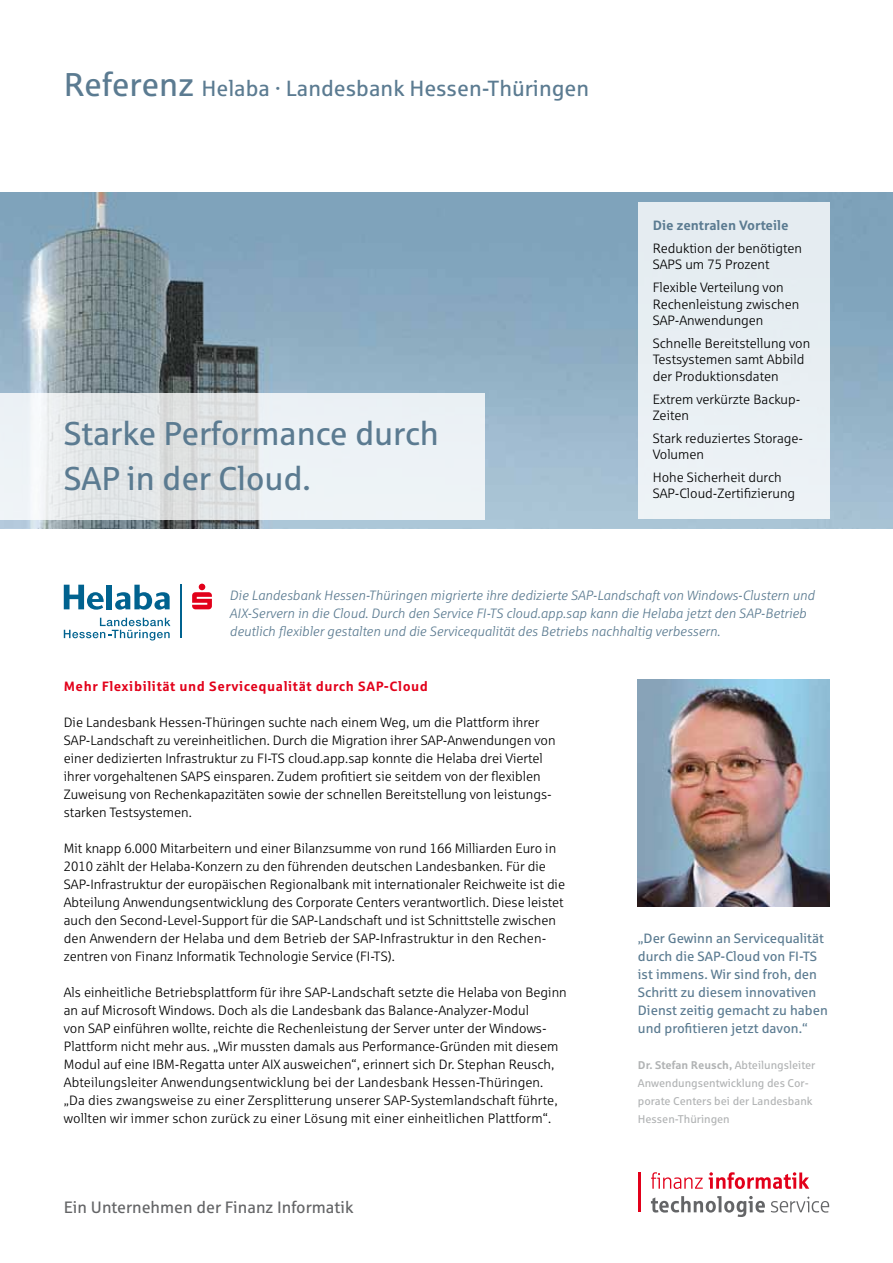
<style>
.page{position:relative;width:893px;height:1263px;background:#fff}
.page>*{position:absolute;margin:0;border:0;box-sizing:border-box;transform-origin:0 0}
.t1{font:33px/45px "Sparkasse Rg";letter-spacing:-.005em;color:#5b7b91}
.t2{font:22.05px "Sparkasse Rg";color:#5b7b91}
.t3{font:16.5px "Sparkasse Rg";color:#646567}
.t4{font:13.5px/18px "Sparkasse Lt";color:#000}
.t5{font:italic 13.5px/18px "Sparkasse Lt";color:#5b7b91}
.t6{font:13.5px/18px "Sparkasse Rg";color:#5b7b91}
.t7{font:700 13.5px "Sparkasse Rg";letter-spacing:.04em;color:#e2001a}
.t8{font:700 13.5px "Sparkasse Rg";color:#5b7b91}
.t9{font:11.25px/18px "Sparkasse Rg";color:#b1b3b4}
.s1{font-size:33px}
.s2{font-weight:700}
</style>
<div class="page">
<svg style="left:651px;top:1196px;width:178px;height:21px"></svg>
<svg style="left:651px;top:1172px;width:158px;height:17px"></svg>
<hr style="left:638px;top:1172px;width:3px;height:40px;background:#e2001a">
<img style="left:0;top:193px;width:893px;height:336px">
<svg style="left:0;top:393px;width:485px;height:126px;background:#e7ebee"></svg>
<img style="left:638px;top:679px;width:191px;height:228px">
<svg style="left:64px;top:618px;width:106px;height:22px"></svg>
<hr style="left:180px;top:585px;width:2px;height:53px;background:#00628f">
<svg style="left:115px;top:585px;width:55px;height:25px"></svg>
<svg style="left:64px;top:585px;width:40px;height:25px"></svg>
<div style="left:107px;top:585px;width:5px;height:24px;background:#00628f"></div>
<svg style="left:192px;top:584px;width:20px;height:25px"></svg>
<div style="left:638px;top:202px;width:191px;height:317px;background:#e8eef2"></div>
<h2 class="t2" style="left:64px;top:75px;width:527px"><span class="s1">Referenz</span> Helaba · Landesbank Hessen-Thüringen</h2>
<h1 class="t1" style="left:64px;top:410px;width:377px">Starke Performance durch<br>SAP in der Cloud.</h1>
<p class="t8" style="left:653px;top:217px;width:138px">Die zentralen Vorteile</p>
<p class="t4" style="left:653px;top:240px;width:151px;line-height:16.5px">Reduktion der benötigten<br>SAPS um 75 Prozent</p>
<p class="t4" style="left:653px;top:279px;width:148px;line-height:16.5px">Flexible Verteilung von<br>Rechenleistung zwischen<br>SAP-Anwendungen</p>
<p class="t4" style="left:653px;top:335px;width:159px;line-height:16.5px">Schnelle Bereitstellung von<br>Testsystemen samt Abbild der Produktionsdaten</p>
<p class="t4" style="left:653px;top:390px;width:149px;line-height:16.5px">Extrem verkürzte Backup-<br>Zeiten</p>
<p class="t4" style="left:653px;top:429px;width:152px;line-height:16.5px">Stark reduziertes Storage-<br>Volumen</p>
<p class="t4" style="left:653px;top:469px;width:144px;line-height:16.5px">Hohe Sicherheit durch<br>SAP-Cloud-Zertifizierung</p>
<p class="t5" style="left:230px;top:587px;width:586px">Die Landesbank Hessen-Thüringen migrierte ihre dedizierte SAP-Landschaft von Windows-Clustern und<br>AIX-Servern in die Cloud. Durch den Service FI-TS cloud.app.sap kann die Helaba jetzt den SAP-Betrieb deutlich flexibler gestalten und die Servicequalität des Betriebs nachhaltig verbessern.</p>
<p class="t7" style="left:64px;top:677px;width:366px">Mehr Flexibilität und Servicequalität durch SAP-Cloud</p>
<p class="t4" style="left:64px;top:713px;width:493px">Die Landesbank Hessen-Thüringen suchte nach einem Weg, um die Plattform ihrer SAP-Landschaft zu vereinheitlichen. Durch die Migration ihrer SAP-Anwendungen von einer dedizierten Infrastruktur zu FI-TS cloud.app.sap konnte die Helaba drei Viertel ihrer vorgehaltenen SAPS einsparen. Zudem profitiert sie seitdem von der flexiblen Zuweisung von Rechenkapazitäten sowie der schnellen Bereitstellung von leistungs&shy;starken Testsystemen.</p>
<p class="t4" style="left:64px;top:839px;width:503px">Mit knapp 6.000 Mitarbeitern und einer Bilanzsumme von rund 166 Milliarden Euro in 2010 zählt der Helaba-Konzern zu den führenden deutschen Landesbanken. Für die SAP-Infrastruktur der europäischen Regionalbank mit internationaler Reichweite ist die Abteilung Anwendungsentwicklung des Corporate Centers verantwortlich. Diese leistet auch den Second-Level-Support für die SAP-Landschaft und ist Schnittstelle zwischen den Anwendern der Helaba und dem Betrieb der SAP-Infrastruktur in den Rechen&shy;zentren von Finanz Informatik Technologie Service (FI-TS).</p>
<p class="t4" style="left:64px;top:983px;width:504px">Als einheitliche Betriebsplattform für ihre SAP-Landschaft setzte die Helaba von Beginn an auf Microsoft Windows. Doch als die Landesbank das Balance-Analyzer-Modul<br>von SAP einführen wollte, reichte die Rechenleistung der Server unter der Windows-Plattform nicht mehr aus. „Wir mussten damals aus Performance-Gründen mit diesem Modul auf eine IBM-Regatta unter AIX ausweichen“, erinnert sich Dr. Stephan Reusch, Abteilungsleiter Anwendungsentwicklung bei der Landesbank Hessen-Thüringen. „Da dies zwangsweise zu einer Zersplitterung unserer SAP-Systemlandschaft führte, wollten wir immer schon zurück zu einer Lösung mit einer einheitlichen Plattform“.</p>
<p class="t3" style="left:64px;top:1197px;width:291px">Ein Unternehmen der Finanz Informatik</p>
<p class="t6" style="left:638px;top:928px;width:192px">„Der Gewinn an Servicequalität durch die SAP-Cloud von FI-TS ist immens. Wir sind froh, den<br>Schritt zu diesem innovativen<br>Dienst zeitig gemacht zu haben und profitieren jetzt davon.“</p>
<p class="t9" style="left:638px;top:1055px;width:179px"><span class="s2">Dr. Stefan Reusch,</span> Abteilungsleiter<br>Anwendungsentwicklung des Cor&shy;porate Centers bei der Landesbank<br>Hessen-Thüringen</p>
</div>
